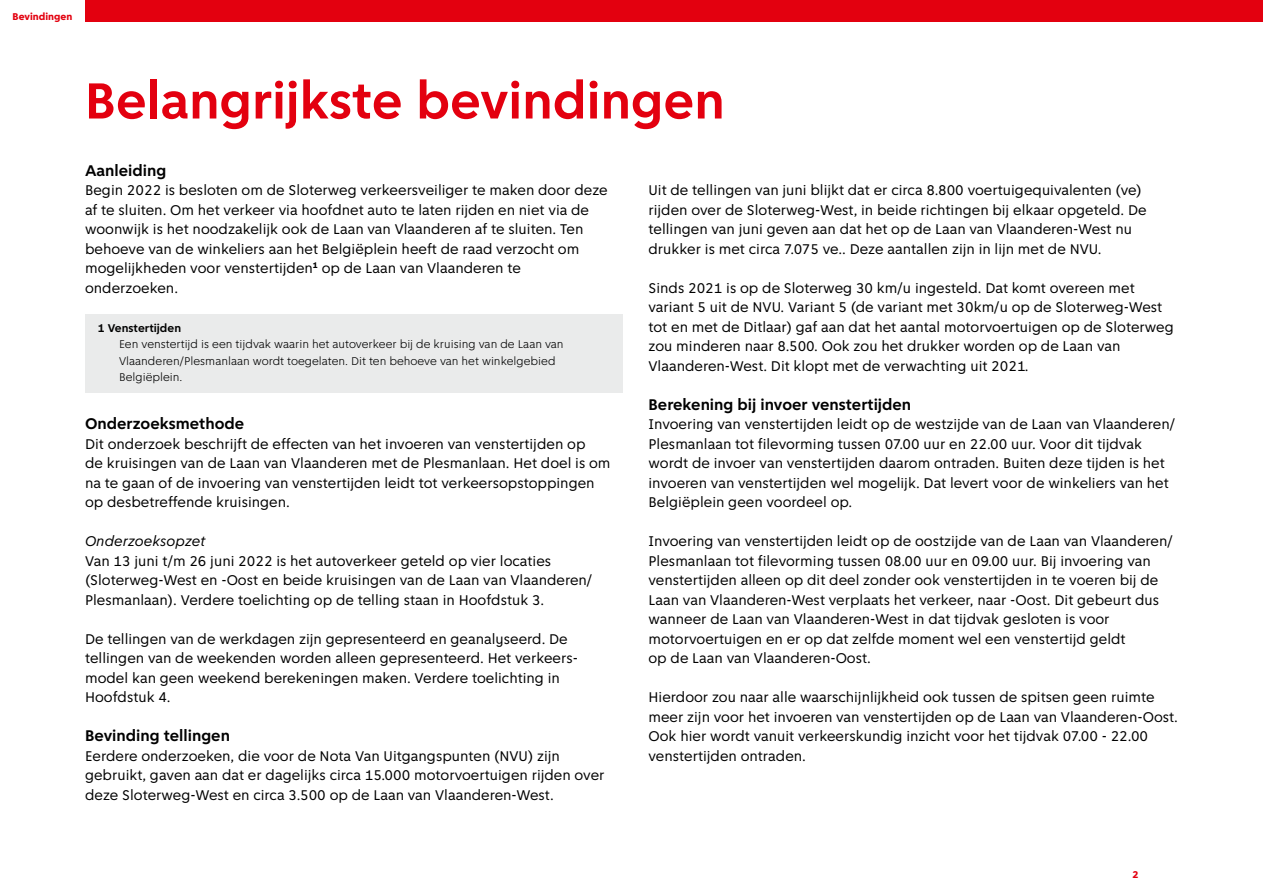
<style>
.page{position:relative;width:1263px;height:893px;background:#fff}
.page>*{position:absolute;margin:0;border:0;box-sizing:border-box;transform-origin:0 0}
.H2_-_Hoofdstuk_-_nie{font:700 54px "Amsterdam Sans";color:#e3000f}
.H4_-_Sub_heading_2{font:700 16.5px "Amsterdam Sans";color:#000}
.Brood{font:15px/19.5px "Amsterdam Sans";color:#000}
.H5_-_Sub_heading_3{font:italic 15px "Amsterdam Sans";color:#000}
.Noot_in_grijs_vlak{font:300 12px/16.5px "Amsterdam Sans";color:#000}
.t1{font:800 10.5px "Amsterdam Sans";color:#e3000f}
.s1{font-weight:700}
</style>
<div class="page">
<div style="left:85px;top:0;width:1178px;height:21px;background:#e3000f"></div>
<div style="left:85px;top:314px;width:538px;height:79px;background:#eaebeb"></div>
<p class="t1" style="left:13px;top:10px;width:61px">Bevindingen</p>
<h2 class="H2_-_Hoofdstuk_-_nie" style="left:85px;top:69px;width:641px">Belangrijkste bevindingen</h2>
<h3 class="H4_-_Sub_heading_2" style="left:85px;top:160px;width:83px">Aanleiding</h3>
<p class="Brood" style="left:85px;top:180px;width:524px">Begin 2022 is besloten om de Sloterweg verkeersveiliger te maken door deze af te sluiten. Om het verkeer via hoofdnet auto te laten rijden en niet via de woonwijk is het noodzakelijk ook de Laan van Vlaanderen af te sluiten. Ten behoeve van de winkeliers aan het Belgiëplein heeft de raad verzocht om mogelijkheden voor venstertijden<sup>1</sup> op de Laan van Vlaanderen te onderzoeken.</p>
<p class="Noot_in_grijs_vlak" style="left:119px;top:319px;width:446px;text-indent:-21px"><span class="s1">1 Venstertijden<br></span>Een venstertijd is een tijdvak waarin het autoverkeer bij de kruising van de Laan van Vlaanderen/Plesmanlaan wordt toegelaten. Dit ten behoeve van het winkelgebied Belgiëplein.</p>
<h4 class="H4_-_Sub_heading_2" style="left:85px;top:414px;width:161px">Onderzoeksmethode</h4>
<p class="Brood" style="left:85px;top:434px;width:527px">Dit onderzoek beschrijft de effecten van het invoeren van venstertijden op<br>de kruisingen van de Laan van Vlaanderen met de Plesmanlaan. Het doel is om na te gaan of de invoering van venstertijden leidt tot verkeersopstoppingen op desbetreffende kruisingen.</p>
<h5 class="H5_-_Sub_heading_3" style="left:85px;top:532px;width:122px">Onderzoeksopzet</h5>
<p class="Brood" style="left:85px;top:551px;width:509px">Van 13 juni t/m 26 juni 2022 is het autoverkeer geteld op vier locaties (Sloterweg-West en -Oost en beide kruisingen van de Laan van Vlaanderen/<br>Plesmanlaan). Verdere toelichting op de telling staan in Hoofdstuk 3.</p>
<p class="Brood" style="left:85px;top:629px;width:493px">De tellingen van de werkdagen zijn gepresenteerd en geanalyseerd. De tellingen van de weekenden worden alleen gepresenteerd. Het verkeers&shy;model kan geen weekend berekeningen maken. Verdere toelichting in Hoofdstuk 4.</p>
<h4 class="H4_-_Sub_heading_2" style="left:85px;top:726px;width:146px">Bevinding tellingen</h4>
<p class="Brood" style="left:85px;top:746px;width:521px">Eerdere onderzoeken, die voor de Nota Van Uitgangspunten (NVU) zijn gebruikt, gaven aan dat er dagelijks circa 15.000 motorvoertuigen rijden over deze Sloterweg-West en circa 3.500 op de Laan van Vlaanderen-West.</p>
<p class="Brood" style="left:648px;top:180px;width:500px">Uit de tellingen van juni blijkt dat er circa 8.800 voertuigequivalenten (ve) rijden over de Sloterweg-West, in beide richtingen bij elkaar opgeteld. De tellingen van juni geven aan dat het op de Laan van Vlaanderen-West nu drukker is met circa 7.075 ve.. Deze aantallen zijn in lijn met de NVU.</p>
<p class="Brood" style="left:648px;top:278px;width:527px">Sinds 2021 is op de Sloterweg 30 km/u ingesteld. Dat komt overeen met variant 5 uit de NVU. Variant 5 (de variant met 30km/u op de Sloterweg-West tot en met de Ditlaar) gaf aan dat het aantal motorvoertuigen op de Sloterweg zou minderen naar 8.500. Ook zou het drukker worden op de Laan van Vlaanderen-West. Dit klopt met de verwachting uit 2021.</p>
<h4 class="H4_-_Sub_heading_2" style="left:648px;top:394px;width:264px">Berekening bij invoer venstertijden</h4>
<p class="Brood" style="left:648px;top:414px;width:528px">Invoering van venstertijden leidt op de westzijde van de Laan van Vlaanderen/ Plesmanlaan tot filevorming tussen 07.00 uur en 22.00 uur. Voor dit tijdvak wordt de invoer van venstertijden daarom ontraden. Buiten deze tijden is het invoeren van venstertijden wel mogelijk. Dat levert voor de winkeliers van het Belgiëplein geen voordeel op.</p>
<p class="Brood" style="left:648px;top:531px;width:526px">Invoering van venstertijden leidt op de oostzijde van de Laan van Vlaanderen/ Plesmanlaan tot filevorming tussen 08.00 uur en 09.00 uur. Bij invoering van venstertijden alleen op dit deel zonder ook venstertijden in te voeren bij de Laan van Vlaanderen-West verplaats het verkeer, naar -Oost. Dit gebeurt dus wanneer de Laan van Vlaanderen-West in dat tijdvak gesloten is voor motorvoertuigen en er op dat zelfde moment wel een venstertijd geldt<br>op de Laan van Vlaanderen-Oost.</p>
<p class="Brood" style="left:648px;top:687px;width:531px">Hierdoor zou naar alle waarschijnlijkheid ook tussen de spitsen geen ruimte meer zijn voor het invoeren van venstertijden op de Laan van Vlaanderen-Oost.<br>Ook hier wordt vanuit verkeerskundig inzicht voor het tijdvak 07.00 - 22.00 venstertijden ontraden.</p>
<p class="t1" style="left:1132px;top:868px;width:8px">2</p>
</div>
